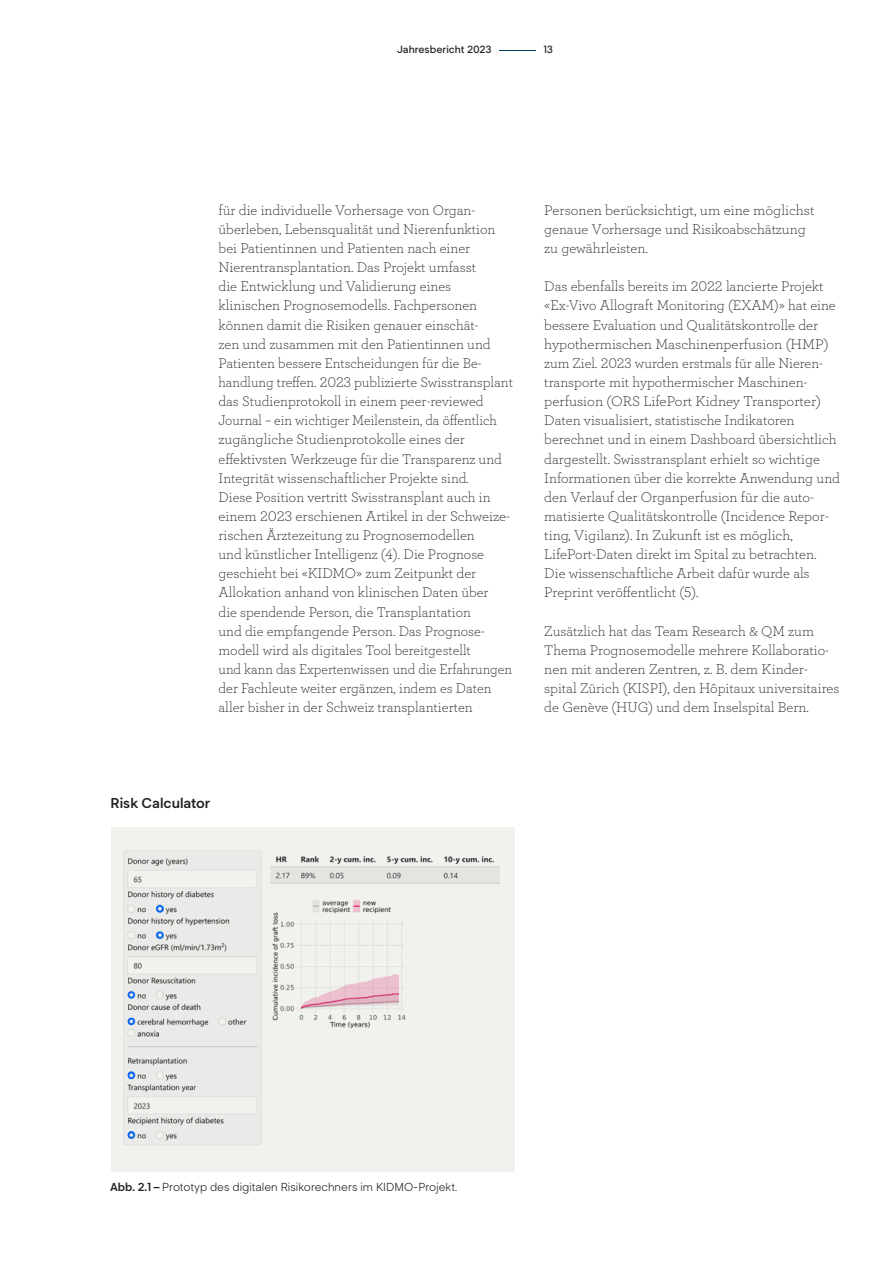
<style>
.page{position:relative;width:893px;height:1263px;background:#fff}
.page>*{position:absolute;margin:0;border:0;box-sizing:border-box;transform-origin:0 0}
.Grundtext{font:300 14.7px/19.2px "Archer";color:#231f20}
.Zwischentitel{font:600 14.25px "Segment";color:#231f20}
.Tabelle_Legende_Satzspiegel{font:300 11.7px "Segment";color:#231f20}
.t1{font:500 10.5px "Segment";color:#231f20}
.s1{color:#043d60}
.s2{font-weight:600}
</style>
<div class="page">
<div style="left:111px;top:827px;width:403px;height:344px;background:#f1f1ed"></div>
<img style="left:123px;top:850px;width:377px;height:295px">
<p class="t1" style="left:397px;top:43px;width:158px">Jahresbericht 2023 <span class="s1">–</span> 13</p>
<p class="Grundtext" style="left:219px;top:200px;width:296px">für die individuelle Vorhersage von Organ&shy;überleben, Lebensqualität und Nierenfunktion bei Patientinnen und Patienten nach einer Nierentransplantation. Das Projekt umfasst<br>die Entwicklung und Validierung eines klinischen Prognosemodells. Fachpersonen können damit die Risiken genauer einschät-<br>zen und zusammen mit den Patientinnen und Patienten bessere Entscheidungen für die Be&shy;handlung treffen. 2023 publizierte Swisstransplant das Studienprotokoll in einem peer-reviewed Journal – ein wichtiger Meilenstein, da öffentlich zugängliche Studienprotokolle eines der effektivsten Werkzeuge für die Transparenz und Integrität wissenschaftlicher Projekte sind.<br>Diese Position vertritt Swisstransplant auch in einem 2023 erschienen Artikel in der Schweize&shy;rischen Ärztezeitung zu Prognosemodellen<br>und künstlicher Intelligenz (4). Die Prognose geschieht bei «KIDMO» zum Zeitpunkt der Allokation anhand von klinischen Daten über<br>die spendende Person, die Transplantation<br>und die empfangende Person. Das Prognose&shy;modell wird als digitales Tool bereitgestellt<br>und kann das Expertenwissen und die Erfahrungen der Fachleute weiter ergänzen, indem es Daten aller bisher in der Schweiz transplantierten</p>
<p class="Grundtext" style="left:544px;top:200px;width:272px">Personen berücksichtigt, um eine möglichst genaue Vorhersage und Risikoabschätzung zu gewährleisten.</p>
<p class="Grundtext" style="left:544px;top:276px;width:297px">Das ebenfalls bereits im 2022 lancierte Projekt «Ex-Vivo Allograft Monitoring (EXAM)» hat eine bessere Evaluation und Qualitätskontrolle der hypothermischen Maschinenperfusion (HMP) zum Ziel. 2023 wurden erstmals für alle Nieren&shy;transporte mit hypothermischer Maschinen&shy;perfusion (ORS LifePort Kidney Transporter)<br>Daten visualisiert, statistische Indikatoren berechnet und in einem Dashboard übersichtlich dargestellt. Swisstransplant erhielt so wichtige Informationen über die korrekte Anwendung und den Verlauf der Organperfusion für die auto&shy;matisierte Qualitätskontrolle (Incidence Repor&shy;ting, Vigilanz). In Zukunft ist es möglich, LifePort-Daten direkt im Spital zu betrachten.<br>Die wissenschaftliche Arbeit dafür wurde als Preprint veröffentlicht (5).</p>
<p class="Grundtext" style="left:544px;top:621px;width:297px">Zusätzlich hat das Team Research &amp; QM zum Thema Prognosemodelle mehrere Kollaboratio&shy;nen mit anderen Zentren, z. B. dem Kinder&shy;spital Zürich (KISPI), den Hôpitaux universitaires de Genève (HUG) und dem Inselspital Bern.</p>
<p class="Zwischentitel" style="left:111px;top:794px;width:101px">Risk Calculator</p>
<p class="Tabelle_Legende_Satzspiegel" style="left:110px;top:1179px;width:349px"><span class="s2">Abb. 2.1 –</span> Prototyp des digitalen Risikorechners im KIDMO-Projekt.</p>
</div>
